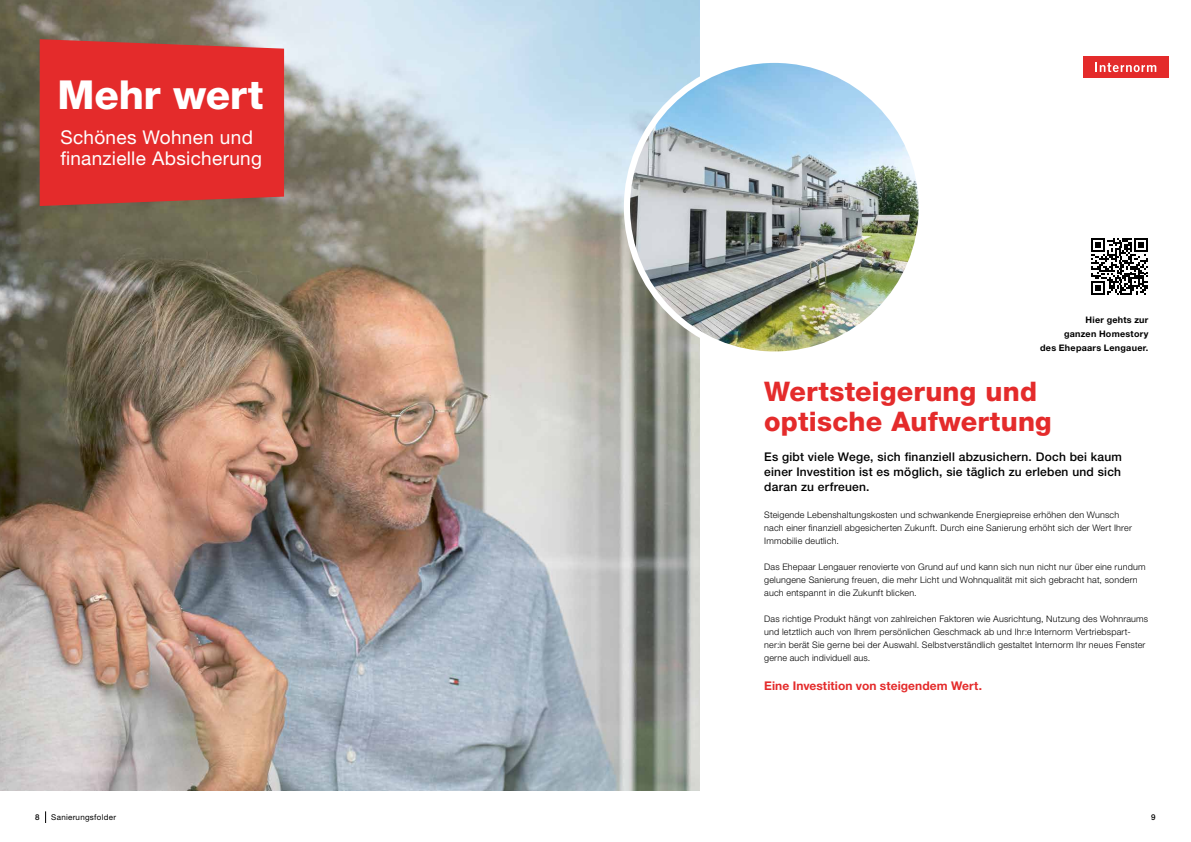
<style>
.page{position:relative;width:1191px;height:842px;background:#fff}
.page>*{position:absolute;margin:0;border:0;box-sizing:border-box;transform-origin:0 0}
.t1{font:800 40px "Helvetica Neue LT Pro";letter-spacing:-.005em;color:#fff}
.t2{font:800 27px/30px "Helvetica Neue LT Pro";letter-spacing:.01em;color:#e42b2b}
.t3{font:19px/20.9px "Helvetica Neue LT Pro";letter-spacing:.015em;color:#fff}
.t4{font:500 12px/15px "Helvetica Neue LT Pro";letter-spacing:.02em;color:#000;text-align:justify}
.t5{font:700 12px "Helvetica Neue LT Pro";letter-spacing:.005em;color:#e42b2b}
.t6{font:300 9px/13px "Helvetica Neue LT Pro";letter-spacing:.02em;color:#000}
.t7{font:700 9px/14px "Helvetica Neue LT Pro";letter-spacing:.03em;color:#000;text-align:right}
.t8{font:8px "Helvetica Neue LT Pro";letter-spacing:.035em;color:#000}
.t9{font:500 8px "Helvetica Neue LT Pro";color:#000}
</style>
<div class="page">
<div style="left:1083px;top:57px;width:85px;height:21px;background:#e42b2b"></div>
<svg style="left:1095px;top:63px;width:61px;height:9px"></svg>
<img style="left:0;top:0;width:700px;height:791px">
<div style="left:40px;top:39px;width:244px;height:167px;background:#e42b2b"></div>
<img style="left:627px;top:60px;width:294px;height:295px;border-radius:147px">
<svg style="left:1091px;top:238px;width:57px;height:57px"></svg>
<svg style="left:45px;top:811px;width:1px;height:12px"></svg>
<h1 class="t1" style="left:58px;top:71px;width:207px">Mehr wert</h1>
<h3 class="t3" style="left:60px;top:126px;width:203px">Schönes Wohnen und finanzielle Absicherung</h3>
<p class="t7" style="left:1040px;top:313px;width:110px">Hier gehts zur<br>ganzen Homestory<br>des Ehepaars Lengauer.</p>
<h2 class="t2" style="left:764px;top:376px;width:289px">Wertsteigerung und optische Aufwertung</h2>
<h3 class="t4" style="left:764px;top:449px;width:359px">Es gibt viele Wege, sich finanziell abzusichern. Doch bei kaum einer Investition ist es möglich, sie täglich zu erleben und sich daran zu erfreuen.</h3>
<p class="t6" style="left:764px;top:508px;width:369px">Steigende Lebenshaltungskosten und schwankende Energiepreise erhöhen den Wunsch nach einer finanziell abgesicherten Zukunft. Durch eine Sanierung erhöht sich der Wert Ihrer<br>Immobilie deutlich.</p>
<p class="t6" style="left:764px;top:560px;width:383px">Das Ehepaar Lengauer renovierte von Grund auf und kann sich nun nicht nur über eine rundum gelungene Sanierung freuen, die mehr Licht und Wohnqualität mit sich gebracht hat, sondern auch entspannt in die Zukunft blicken.</p>
<p class="t6" style="left:764px;top:612px;width:385px">Das richtige Produkt hängt von zahlreichen Faktoren wie Ausrichtung, Nutzung des Wohnraums und letztlich auch von Ihrem persönlichen Geschmack ab und Ihr:e Internorm Vertriebspart&shy;ner:in berät Sie gerne bei der Auswahl. Selbstverständlich gestaltet Internorm Ihr neues Fenster gerne auch individuell aus.</p>
<h3 class="t5" style="left:764px;top:678px;width:219px">Eine Investition von steigendem Wert.</h3>
<p class="t9" style="left:35px;top:812px;width:6px">8</p>
<p class="t8" style="left:51px;top:812px;width:66px">Sanierungsfolder</p>
<p class="t9" style="left:1151px;top:812px;width:6px">9</p>
</div>
